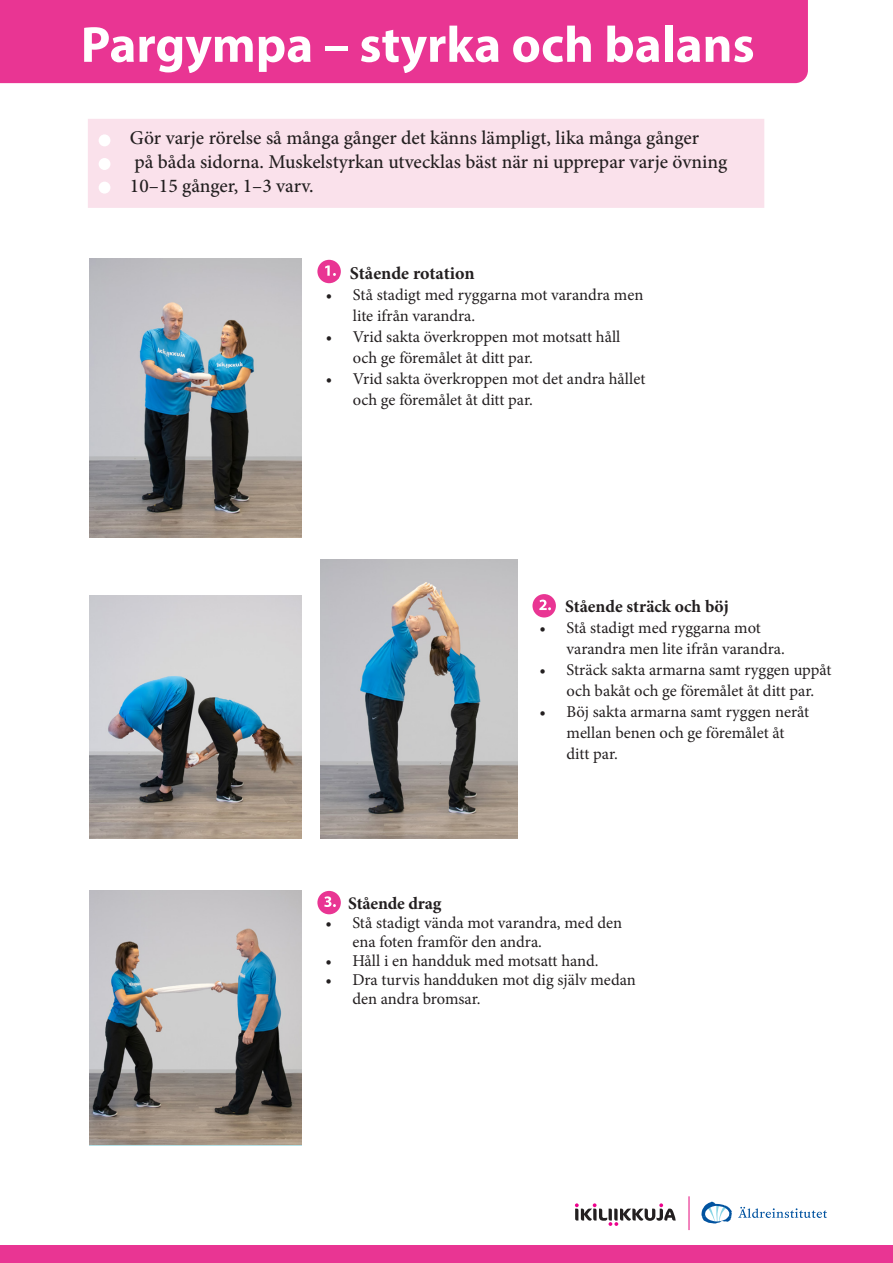
<style>
.page{position:relative;width:893px;height:1263px;background:#fff}
.page>*{position:absolute;margin:0;border:0;box-sizing:border-box;transform-origin:0 0}
.t1{font:700 51px "Myriad Pro";color:#fff}
.t2{font:500 19.5px/24px "Minion Pro";color:#231f20}
.t3{font:700 18px "Minion Pro";letter-spacing:-.005em;color:#231f20}
.t4{font:700 17.55px "Minion Pro";letter-spacing:-.005em;color:#231f20}
.t5{font:16.5px/21px "Minion Pro";color:#231f20}
</style>
<div class="page">
<div style="left:88px;top:119px;width:676px;height:89px;background:#fae1eb"></div>
<div style="left:0;top:0;width:808px;height:83px;background:#e93593"></div>
<div style="left:317px;top:260px;width:24px;height:23px;background:#e93593;border-radius:50%"></div>
<svg style="left:325px;top:265px;width:11px;height:11px"></svg>
<div style="left:532px;top:594px;width:24px;height:23px;background:#e93593;border-radius:50%"></div>
<svg style="left:539px;top:600px;width:12px;height:10px"></svg>
<div style="left:0;top:1246px;width:893px;height:17px;background:#e93593"></div>
<svg style="left:575px;top:1203px;width:101px;height:23px"></svg>
<hr style="left:688px;top:1196px;width:2px;height:34px;background:#e93593">
<svg style="left:701px;top:1201px;width:31px;height:22px"></svg>
<svg style="left:738px;top:1207px;width:89px;height:11px"></svg>
<div style="left:317px;top:891px;width:24px;height:23px;background:#e93593;border-radius:50%"></div>
<svg style="left:324px;top:896px;width:12px;height:11px"></svg>
<img style="left:89px;top:595px;width:213px;height:243px">
<img style="left:89px;top:891px;width:213px;height:253px">
<img style="left:89px;top:259px;width:213px;height:279px">
<img style="left:320px;top:560px;width:197px;height:278px">
<h1 class="t1" style="left:81px;top:11px;width:675px">Pargympa – styrka och balans</h1>
<p class="t2" style="left:130px;top:126px;width:599px">Gör varje rörelse så många gånger det känns lämpligt, lika många gånger<br>på båda sidorna. Muskelstyrkan utvecklas bäst när ni upprepar varje övning<br>10–15 gånger, 1–3 varv.</p>
<p class="t3" style="left:326px;top:260px;width:150px">1. Stående rotation</p>
<p class="t5" style="left:353px;top:284px;width:292px;text-indent:-27px">• Stå stadigt med ryggarna mot varandra men lite ifrån varandra.</p>
<p class="t5" style="left:353px;top:326px;width:269px;text-indent:-27px">• Vrid sakta överkroppen mot motsatt håll och ge föremålet åt ditt par.</p>
<p class="t5" style="left:353px;top:368px;width:294px;text-indent:-27px">• Vrid sakta överkroppen mot det andra hållet och ge föremålet åt ditt par.</p>
<p class="t4" style="left:540px;top:594px;width:191px">2. Stående sträck och böj</p>
<p class="t5" style="left:567px;top:618px;width:220px;text-indent:-27px">• Stå stadigt med ryggarna mot varandra men lite ifrån varandra.</p>
<p class="t5" style="left:540px;top:660px;width:293px;text-align:center">• Sträck sakta armarna samt ryggen uppåt och bakåt och ge föremålet åt ditt par.</p>
<p class="t5" style="left:567px;top:702px;width:244px;text-indent:-27px">• Böj sakta armarna samt ryggen neråt mellan benen och ge föremålet åt ditt par.</p>
<p class="t4" style="left:325px;top:891px;width:118px">3. Stående drag</p>
<p class="t5" style="left:352px;top:914px;width:271px;line-height:18.9px;text-indent:-27px">• Stå stadigt vända mot varandra, med den ena foten framför den andra.</p>
<p class="t5" style="left:325px;top:950px;width:275px">• Håll i en handduk med motsatt hand.</p>
<p class="t5" style="left:352px;top:970px;width:285px;line-height:18.9px;text-indent:-27px">• Dra turvis handduken mot dig själv medan den andra bromsar.</p>
</div>
